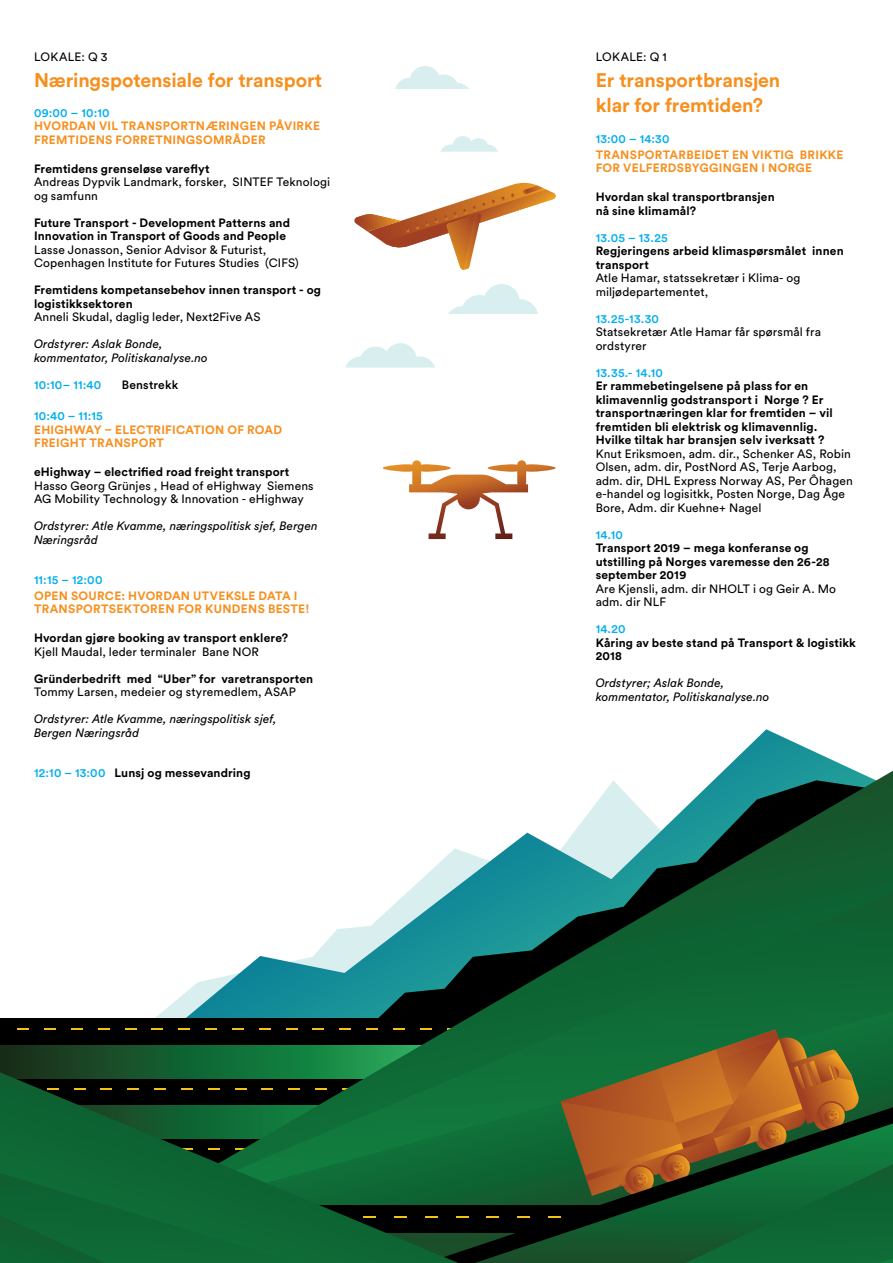
<style>
.page{position:relative;width:893px;height:1263px;background:#fff}
.page>*{position:absolute;margin:0;border:0;box-sizing:border-box;transform-origin:0 0}
.t1{font:700 19.5px/24.6px "Circular Std";letter-spacing:-.005em;color:#f78f1e}
.t2{font:700 12px/13.5px "Circular Std";letter-spacing:.01em;color:#000}
.t3{font:12px/13.5px "Circular Std";letter-spacing:.01em;color:#000}
.t4{font:700 12px/13.5px "Circular Std";letter-spacing:.025em;color:#f78f1e}
.t5{font:italic 12px/13.5px "Circular Std";letter-spacing:.005em;color:#000}
.t6{font:500 12px "Circular Std";letter-spacing:.025em;color:#00aeef}
.t7{font:500 12px "Circular Std";letter-spacing:.015em;color:#000}
.s1{font-weight:500;color:#00aeef}
</style>
<div class="page">
<svg style="left:354px;top:183px;width:202px;height:87px"></svg>
<svg style="left:345px;top:343px;width:90px;height:25px"></svg>
<svg style="left:441px;top:136px;width:57px;height:16px"></svg>
<svg style="left:448px;top:284px;width:90px;height:30px"></svg>
<svg style="left:395px;top:66px;width:74px;height:23px"></svg>
<svg style="left:383px;top:460px;width:172px;height:79px"></svg>
<svg style="left:723px;top:729px;width:170px;height:42px"></svg>
<div style="left:0;top:1018px;width:495px;height:34px;background:#000"></div>
<svg style="left:0;top:1045px;width:107px;height:27px;background:#193a1f"></svg>
<svg style="left:408px;top:771px;width:485px;height:121px"></svg>
<svg style="left:107px;top:892px;width:786px;height:180px"></svg>
<svg style="left:113px;top:1011px;width:780px;height:96px"></svg>
<svg style="left:458px;top:1107px;width:90px;height:156px;background:#0f592c"></svg>
<svg style="left:475px;top:1123px;width:73px;height:140px;background:#0d4523"></svg>
<svg style="left:548px;top:1029px;width:345px;height:234px;background:#4a5e2b"></svg>
<svg style="left:0;top:1072px;width:458px;height:191px;background:#0e552b"></svg>
<div style="left:0;top:1173px;width:315px;height:90px;background:#0e6735"></div>
<p class="t3" style="left:34px;top:50px;width:75px">LOKALE: Q 3</p>
<h1 class="t1" style="left:34px;top:68px;width:290px">Næringspotensiale for transport</h1>
<p class="t6" style="left:34px;top:105px;width:77px">09:00 – 10:10</p>
<p class="t4" style="left:34px;top:119px;width:287px">HVORDAN VIL TRANSPORTNÆRINGEN PÅVIRKE<br>FREMTIDENS FORRETNINGSOMRÅDER</p>
<p class="t2" style="left:34px;top:162px;width:177px">Fremtidens grenseløse vareflyt</p>
<p class="t3" style="left:34px;top:175px;width:298px">Andreas Dypvik Landmark, forsker, SINTEF Teknologi og samfunn</p>
<p class="t2" style="left:34px;top:216px;width:258px">Future Transport - Development Patterns and<br>Innovation in Transport of Goods and People</p>
<p class="t3" style="left:34px;top:243px;width:266px">Lasse Jonasson, Senior Advisor &amp; Futurist,<br>Copenhagen Institute for Futures Studies (CIFS)</p>
<p class="t2" style="left:34px;top:283px;width:289px">Fremtidens kompetansebehov innen transport - og logistikksektoren</p>
<p class="t3" style="left:34px;top:310px;width:228px">Anneli Skudal, daglig leder, Next2Five AS</p>
<p class="t5" style="left:34px;top:337px;width:175px">Ordstyrer: Aslak Bonde, kommentator, Politiskanalyse.no</p>
<p class="t6" style="left:34px;top:377px;width:69px">10:10– 11:40</p>
<p class="t7" style="left:122px;top:377px;width:58px">Benstrekk</p>
<p class="t6" style="left:34px;top:408px;width:70px">10:40 – 11:15</p>
<p class="t4" style="left:34px;top:422px;width:250px">EHIGHWAY – ELECTRIFICATION OF ROAD<br>FREIGHT TRANSPORT</p>
<p class="t2" style="left:34px;top:465px;width:257px">eHighway – electrified road freight transport</p>
<p class="t3" style="left:34px;top:479px;width:281px">Hasso Georg Grünjes , Head of eHighway Siemens<br>AG Mobility Technology &amp; Innovation - eHighway</p>
<p class="t5" style="left:34px;top:519px;width:285px">Ordstyrer: Atle Kvamme, næringspolitisk sjef, Bergen<br>Næringsråd</p>
<p class="t6" style="left:34px;top:572px;width:70px">11:15 – 12:00</p>
<p class="t4" style="left:34px;top:589px;width:277px">OPEN SOURCE: HVORDAN UTVEKSLE DATA I<br>TRANSPORTSEKTOREN FOR KUNDENS BESTE!</p>
<p class="t2" style="left:34px;top:631px;width:256px">Hvordan gjøre booking av transport enklere?</p>
<p class="t3" style="left:34px;top:645px;width:226px">Kjell Maudal, leder terminaler Bane NOR</p>
<p class="t2" style="left:34px;top:672px;width:281px">Gründerbedrift med “Uber” for varetransporten</p>
<p class="t3" style="left:34px;top:685px;width:263px">Tommy Larsen, medeier og styremedlem, ASAP</p>
<p class="t5" style="left:34px;top:712px;width:244px">Ordstyrer: Atle Kvamme, næringspolitisk sjef,<br>Bergen Næringsråd</p>
<p class="t2" style="left:34px;top:766px;width:218px"><span class="s1">12:10 – 13:00</span> Lunsj og messevandring</p>
<p class="t3" style="left:596px;top:50px;width:72px">LOKALE: Q 1</p>
<h1 class="t1" style="left:596px;top:68px;width:186px">Er transportbransjen klar for fremtiden?</h1>
<p class="t6" style="left:596px;top:131px;width:75px">13:00 – 14:30</p>
<p class="t4" style="left:596px;top:147px;width:249px">TRANSPORTARBEIDET EN VIKTIG BRIKKE<br>FOR VELFERDSBYGGINGEN I NORGE</p>
<p class="t2" style="left:596px;top:190px;width:181px">Hvordan skal transportbransjen nå sine klimamål?</p>
<p class="t6" style="left:596px;top:230px;width:74px">13.05 – 13.25</p>
<p class="t2" style="left:596px;top:244px;width:249px">Regjeringens arbeid klimaspørsmålet innen transport</p>
<p class="t3" style="left:596px;top:271px;width:206px">Atle Hamar, statssekretær i Klima- og miljødepartementet,</p>
<p class="t6" style="left:596px;top:311px;width:65px">13.25-13.30</p>
<p class="t3" style="left:596px;top:325px;width:227px">Statsekretær Atle Hamar får spørsmål fra ordstyrer</p>
<p class="t6" style="left:596px;top:365px;width:69px">13.35.- 14.10</p>
<p class="t2" style="left:596px;top:379px;width:239px">Er rammebetingelsene på plass for en klimavennlig godstransport i Norge ? Er transportnæringen klar for fremtiden – vil fremtiden bli elektrisk og klimavennlig.<br>Hvilke tiltak har bransjen selv iverksatt ?</p>
<p class="t3" style="left:596px;top:447px;width:259px">Knut Eriksmoen, adm. dir., Schenker AS, Robin Olsen, adm. dir, PostNord AS, Terje Aarbog, adm. dir, DHL Express Norway AS, Per Ôhagen e-handel og logisitkk, Posten Norge, Dag Åge Bore, Adm. dir Kuehne+ Nagel</p>
<p class="t6" style="left:596px;top:527px;width:29px">14.10</p>
<p class="t2" style="left:596px;top:541px;width:236px">Transport 2019 – mega konferanse og utstilling på Norges varemesse den 26-28 september 2019</p>
<p class="t3" style="left:596px;top:582px;width:242px">Are Kjensli, adm. dir NHOLT i og Geir A. Mo adm. dir NLF</p>
<p class="t6" style="left:596px;top:622px;width:32px">14.20</p>
<p class="t2" style="left:596px;top:636px;width:262px">Kåring av beste stand på Transport &amp; logistikk<br>2018</p>
<p class="t5" style="left:596px;top:676px;width:175px">Ordstyrer; Aslak Bonde, kommentator, Politiskanalyse.no</p>
</div>
